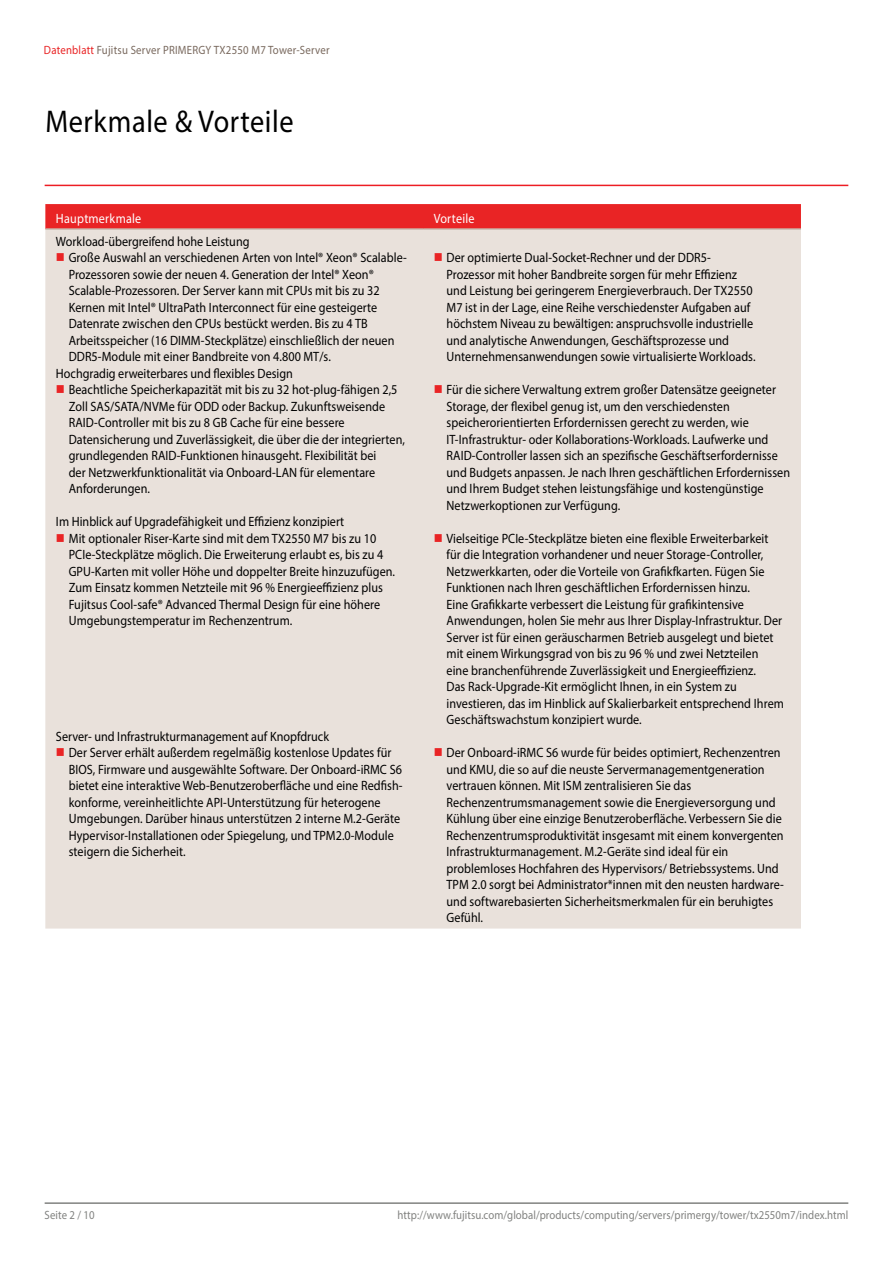
<style>
.page{position:relative;width:893px;height:1263px;background:#fff}
.page>*{position:absolute;margin:0;border:0;box-sizing:border-box;transform-origin:0 0}
.t1{font:31.5px "Myriad Pro";letter-spacing:.02em;color:#000;scale:.9 1}
.t2{font:13.5px/16.5px "Myriad Pro";letter-spacing:.005em;color:#000;scale:.9 1}
.t3{font:13.5px "Myriad Pro";letter-spacing:.02em;color:#fff;scale:.9 1}
.t4{font:12px "Myriad Pro";letter-spacing:.005em;color:#818280;scale:.9 1}
.t5{font:12px "Myriad Pro";letter-spacing:.02em;color:#79695e;scale:.9 1}
.s1{color:#e92425}
</style>
<div class="page">
<hr style="left:45px;top:1202px;width:803px;height:2px;background:#818280">
<div style="left:45px;top:204px;width:756px;height:24px;background:#e92425"></div>
<div style="left:45px;top:230px;width:756px;height:698px;background:#e9e1db"></div>
<hr style="left:45px;top:228px;width:378px;height:2px;background:#c9bbb0">
<hr style="left:423px;top:228px;width:378px;height:2px;background:#c9bbb0">
<hr style="left:45px;top:185px;width:803px;height:1px;background:#ed1d24">
<svg style="left:57px;top:253px;width:7px;height:8px"></svg>
<svg style="left:435px;top:253px;width:7px;height:8px"></svg>
<svg style="left:57px;top:385px;width:7px;height:8px"></svg>
<svg style="left:435px;top:385px;width:7px;height:8px"></svg>
<svg style="left:57px;top:534px;width:7px;height:8px"></svg>
<svg style="left:435px;top:534px;width:7px;height:7px"></svg>
<svg style="left:57px;top:748px;width:7px;height:8px"></svg>
<svg style="left:435px;top:748px;width:7px;height:8px"></svg>
<p class="t5" style="left:44px;top:43px;width:319px"><span class="s1">Datenblatt</span> Fujitsu Server PRIMERGY TX2550 M7 Tower-Server</p>
<h1 class="t1" style="left:45px;top:102px;width:277px">Merkmale &amp; Vorteile</h1>
<p class="t3" style="left:56px;top:210px;width:96px">Hauptmerkmale</p>
<p class="t3" style="left:434px;top:210px;width:47px">Vorteile</p>
<p class="t2" style="left:69px;top:233px;width:377px;text-indent:-13px">Workload-übergreifend hohe Leistung<br>Große Auswahl an verschiedenen Arten von Intel® Xeon® Scalable-Prozessoren sowie der neuen 4. Generation der Intel® Xeon® Scalable-Prozessoren. Der Server kann mit CPUs mit bis zu 32<br>Kernen mit Intel® UltraPath Interconnect für eine gesteigerte Datenrate zwischen den CPUs bestückt werden. Bis zu 4 TB Arbeitsspeicher (16 DIMM-Steckplätze) einschließlich der neuen DDR5-Module mit einer Bandbreite von 4.800 MT/s.</p>
<p class="t2" style="left:447px;top:249px;width:345px">Der optimierte Dual-Socket-Rechner und der DDR5- Prozessor mit hoher Bandbreite sorgen für mehr Effizienz und Leistung bei geringerem Energieverbrauch. Der TX2550<br>M7 ist in der Lage, eine Reihe verschiedenster Aufgaben auf höchstem Niveau zu bewältigen: anspruchsvolle industrielle und analytische Anwendungen, Geschäftsprozesse und Unternehmensanwendungen sowie virtualisierte Workloads.</p>
<p class="t2" style="left:69px;top:365px;width:375px;text-indent:-13px">Hochgradig erweiterbares und flexibles Design<br>Beachtliche Speicherkapazität mit bis zu 32 hot-plug-fähigen 2,5<br>Zoll SAS/SATA/NVMe für ODD oder Backup. Zukunftsweisende RAID-Controller mit bis zu 8 GB Cache für eine bessere Datensicherung und Zuverlässigkeit, die über die der integrierten, grundlegenden RAID-Funktionen hinausgeht. Flexibilität bei<br>der Netzwerkfunktionalität via Onboard-LAN für elementare Anforderungen.</p>
<p class="t2" style="left:69px;top:513px;width:364px;text-indent:-13px">Im Hinblick auf Upgradefähigkeit und Effizienz konzipiert<br>Mit optionaler Riser-Karte sind mit dem TX2550 M7 bis zu 10<br>PCIe-Steckplätze möglich. Die Erweiterung erlaubt es, bis zu 4<br>GPU-Karten mit voller Höhe und doppelter Breite hinzuzufügen.<br>Zum Einsatz kommen Netzteile mit 96 % Energieeffizienz plus Fujitsus Cool-safe® Advanced Thermal Design für eine höhere Umgebungstemperatur im Rechenzentrum.</p>
<p class="t2" style="left:69px;top:727px;width:372px;text-indent:-13px">Server- und Infrastrukturmanagement auf Knopfdruck<br>Der Server erhält außerdem regelmäßig kostenlose Updates für BIOS, Firmware und ausgewählte Software. Der Onboard-iRMC S6 bietet eine interaktive Web-Benutzeroberfläche und eine Redfish&shy;konforme, vereinheitlichte API-Unterstützung für heterogene Umgebungen. Darüber hinaus unterstützen 2 interne M.2-Geräte Hypervisor-Installationen oder Spiegelung, und TPM2.0-Module steigern die Sicherheit.</p>
<p class="t2" style="left:447px;top:381px;width:383px">Für die sichere Verwaltung extrem großer Datensätze geeigneter Storage, der flexibel genug ist, um den verschiedensten speicherorientierten Erfordernissen gerecht zu werden, wie IT-Infrastruktur- oder Kollaborations-Workloads. Laufwerke und RAID-Controller lassen sich an spezifische Geschäftserfordernisse und Budgets anpassen. Je nach Ihren geschäftlichen Erfordernissen und Ihrem Budget stehen leistungsfähige und kostengünstige Netzwerkoptionen zur Verfügung.</p>
<p class="t2" style="left:447px;top:529px;width:376px">Vielseitige PCIe-Steckplätze bieten eine flexible Erweiterbarkeit für die Integration vorhandener und neuer Storage-Controller, Netzwerkkarten, oder die Vorteile von Grafikfkarten. Fügen Sie Funktionen nach Ihren geschäftlichen Erfordernissen hinzu.<br>Eine Grafikkarte verbessert die Leistung für grafikintensive Anwendungen, holen Sie mehr aus Ihrer Display-Infrastruktur. Der Server ist für einen geräuscharmen Betrieb ausgelegt und bietet mit einem Wirkungsgrad von bis zu 96 % und zwei Netzteilen<br>eine branchenführende Zuverlässigkeit und Energieeffizienz.<br>Das Rack-Upgrade-Kit ermöglicht Ihnen, in ein System zu investieren, das im Hinblick auf Skalierbarkeit entsprechend Ihrem Geschäftswachstum konzipiert wurde.</p>
<p class="t2" style="left:447px;top:744px;width:376px">Der Onboard-iRMC S6 wurde für beides optimiert, Rechenzentren und KMU, die so auf die neuste Servermanagementgeneration vertrauen können. Mit ISM zentralisieren Sie das Rechenzentrumsmanagement sowie die Energieversorgung und Kühlung über eine einzige Benutzeroberfläche. Verbessern Sie die Rechenzentrumsproduktivität insgesamt mit einem konvergenten Infrastrukturmanagement. M.2-Geräte sind ideal für ein problemloses Hochfahren des Hypervisors/ Betriebssystems. Und TPM 2.0 sorgt bei Administrator*innen mit den neusten hardware&shy;und softwarebasierten Sicherheitsmerkmalen für ein beruhigtes Gefühl.</p>
<p class="t4" style="left:45px;top:1207px;width:57px">Seite 2 / 10</p>
<p class="t4" style="left:398px;top:1207px;width:502px">http://www.fujitsu.com/global/products/computing/servers/primergy/tower/tx2550m7/index.html</p>
</div>
